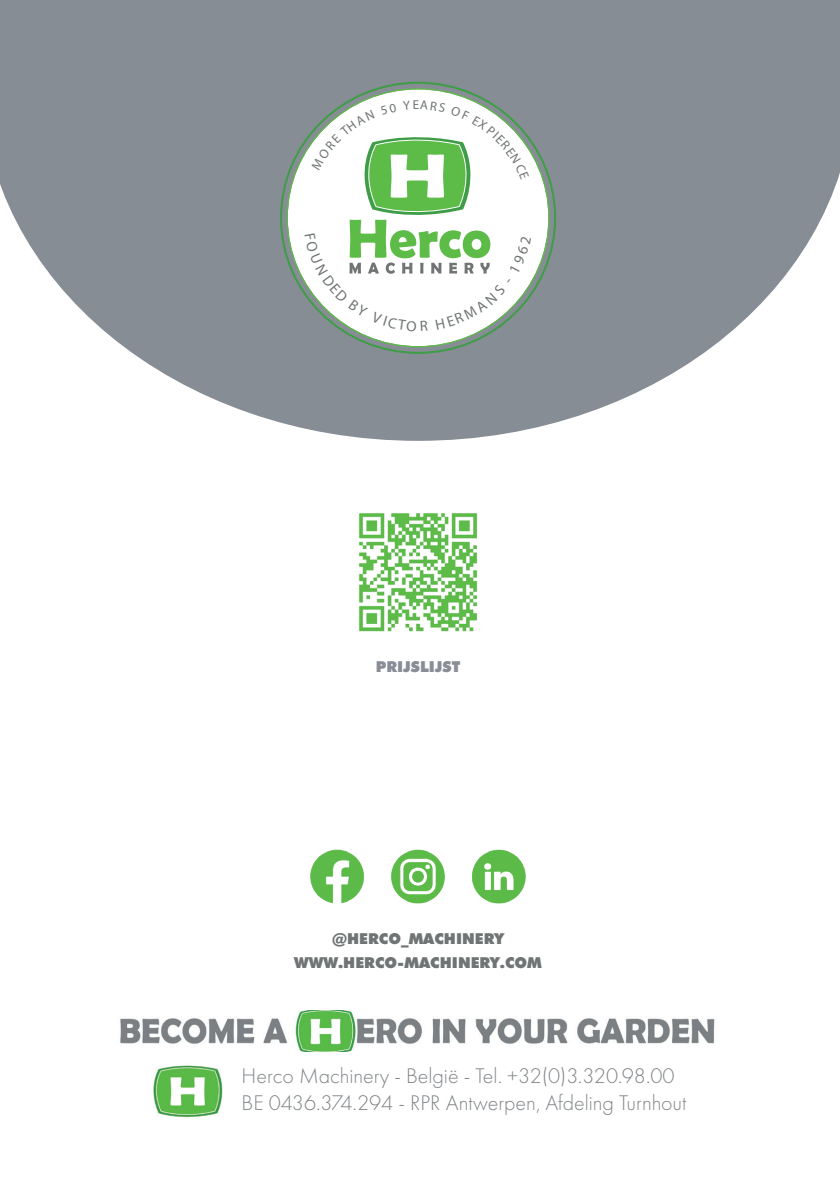
<style>
.page{position:relative;width:840px;height:1191px;background:#fff}
.page>*{position:absolute;margin:0;border:0;box-sizing:border-box;transform-origin:0 0}
.t1{font:300 22px/26.4px "Futura PT";color:#808487}
.t2{font:900 15px "Futura BT";color:#707475}
.t3{font:900 15px "Futura BT";color:#888d96}
</style>
<div class="page">
<svg style="left:0;top:120px;width:839px;height:321px;fill:#878d95"></svg>
<img style="left:153px;top:1065px;width:70px;height:53px">
<img style="left:120px;top:1010px;width:595px;height:41px">
<div style="left:0;top:0;width:839px;height:120px;background:#878d95"></div>
<img style="left:359px;top:513px;width:119px;height:119px">
<img style="left:310px;top:849px;width:216px;height:55px">
<div style="left:288px;top:89px;width:260px;height:257px;background:#fff;border-radius:50%"></div>
<svg style="left:304px;top:101px;width:226px;height:230px"></svg>
<p class="t3" style="left:375px;top:657px;width:86px">PRIJSLIJST</p>
<p class="t2" style="left:332px;top:929px;width:173px">@HERCO_MACHINERY</p>
<p class="t2" style="left:294px;top:953px;width:249px">WWW.HERCO-MACHINERY.COM</p>
<p class="t1" style="left:241px;top:1062px;width:446px">Herco Machinery - België - Tel. +32(0)3.320.98.00<br>BE 0436.374.294 - RPR Antwerpen, Afdeling Turnhout</p>
</div>
